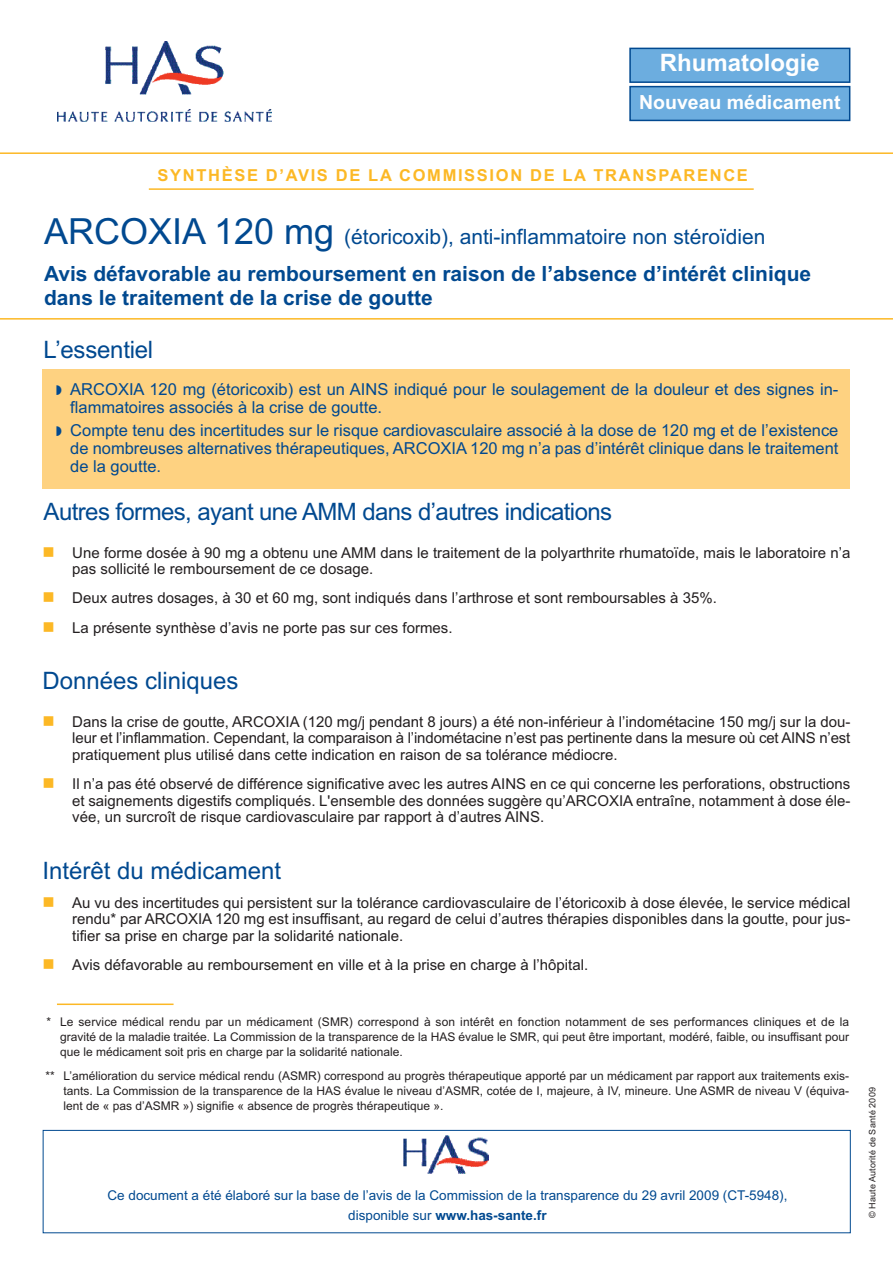
<style>
.page{position:relative;width:893px;height:1263px;background:#fff}
.page>*{position:absolute;margin:0;border:0;box-sizing:border-box;transform-origin:0 0}
.t1{font:24px "Arial";letter-spacing:-.01em;color:#014990}
.t2{font:700 24px "Arial";color:#fff}
.t3{font:700 21px/36.8px "Arial";color:#014990}
.t4{font:700 19.5px "Arial";color:#fff}
.t5{font:16.5px/18px "Arial";color:#014990}
.t6{font:700 16.5px "Arial";letter-spacing:.1em;color:#fcb825}
.t7{font:15px/16.5px "Arial";color:#231f20;text-align:justify}
.t8{font:13.5px/19.5px "Arial";color:#014990;text-align:center}
.t9{font:12px/15px "Arial";color:#231f20;text-align:justify}
.t10{font:9px "Arial";letter-spacing:.015em;color:#231f20}
.s1{font-weight:400;font-size:36px}
.s2{font-weight:400}
.s3{font-weight:700}
</style>
<div class="page">
<hr style="left:0;top:318px;width:893px;height:2px;background:#fcb825">
<img style="left:57px;top:41px;width:214px;height:81px">
<hr style="left:0;top:152px;width:893px;height:2px;background:#fcb825">
<div style="left:43px;top:370px;width:807px;height:119px;background:#fed281"></div>
<hr style="left:149px;top:188px;width:605px;height:2px;background:#fcb825">
<div style="left:631px;top:87px;width:218px;height:33px;background:#6caddf"></div>
<div style="left:629px;top:86px;width:221px;height:35px;border:2px solid #014990"></div>
<div style="left:631px;top:49px;width:218px;height:32px;background:#6caddf"></div>
<div style="left:629px;top:48px;width:221px;height:35px;border:2px solid #014990"></div>
<div style="left:43px;top:1130px;width:808px;height:103px;border:1px solid #014990"></div>
<img style="left:404px;top:1136px;width:84px;height:38px">
<hr style="left:57px;top:1003px;width:117px;height:2px;background:#fcb825">
<h1 class="t2" style="left:660px;top:49px;width:162px">Rhumatologie</h1>
<h3 class="t4" style="left:639px;top:90px;width:203px">Nouveau médicament</h3>
<p class="t6" style="left:158px;top:166px;width:592px">SYNTHÈSE D’AVIS DE LA COMMISSION DE LA TRANSPARENCE</p>
<h2 class="t3" style="left:44px;top:219px;width:769px"><span class="s1">ARCOXIA 120 mg</span> <span class="s2">(étoricoxib), anti-inflammatoire non stéroïdien<br></span>Avis défavorable au remboursement en raison de l’absence d’intérêt clinique</h2>
<h2 class="t3" style="left:44px;top:279px;width:390px">dans le traitement de la crise de goutte</h2>
<h1 class="t1" style="left:44px;top:335px;width:111px">L’essentiel</h1>
<p class="t5" style="left:70px;top:381px;width:770px">ARCOXIA 120 mg (étoricoxib) est un AINS indiqué pour le soulagement de la douleur et des signes in&shy;flammatoires associés à la crise de goutte.</p>
<p class="t5" style="left:70px;top:421px;width:770px;text-align:justify">Compte tenu des incertitudes sur le risque cardiovasculaire associé à la dose de 120 mg et de l’existence de nombreuses alternatives thérapeutiques, ARCOXIA 120 mg n’a pas d’intérêt clinique dans le traitement de la goutte.</p>
<h1 class="t1" style="left:44px;top:497px;width:570px">Autres formes, ayant une AMM dans d’autres indications</h1>
<p class="t7" style="left:72px;top:544px;width:780px">Une forme dosée à 90 mg a obtenu une AMM dans le traitement de la polyarthrite rhumatoïde, mais le laboratoire n’a pas sollicité le remboursement de ce dosage.</p>
<p class="t7" style="left:72px;top:583px;width:646px;line-height:29.2px">Deux autres dosages, à 30 et 60 mg, sont indiqués dans l’arthrose et sont remboursables à 35%.<br>La présente synthèse d’avis ne porte pas sur ces formes.</p>
<h1 class="t1" style="left:43px;top:667px;width:198px">Données cliniques</h1>
<p class="t7" style="left:72px;top:713px;width:780px">Dans la crise de goutte, ARCOXIA (120 mg/j pendant 8 jours) a été non-inférieur à l’indométacine 150 mg/j sur la dou&shy;leur et l’inflammation. Cependant, la comparaison à l’indométacine n’est pas pertinente dans la mesure où cet AINS n’est pratiquement plus utilisé dans cette indication en raison de sa tolérance médiocre.</p>
<p class="t7" style="left:72px;top:776px;width:780px">Il n’a pas été observé de différence significative avec les autres AINS en ce qui concerne les perforations, obstructions et saignements digestifs compliqués. L'ensemble des données suggère qu’ARCOXIA entraîne, notamment à dose éle&shy;vée, un surcroît de risque cardiovasculaire par rapport à d’autres AINS.</p>
<h1 class="t1" style="left:43px;top:856px;width:240px">Intérêt du médicament</h1>
<p class="t7" style="left:72px;top:894px;width:780px">Au vu des incertitudes qui persistent sur la tolérance cardiovasculaire de l’étoricoxib à dose élevée, le service médical rendu* par ARCOXIA 120 mg est insuffisant, au regard de celui d’autres thérapies disponibles dans la goutte, pour jus&shy;tifier sa prise en charge par la solidarité nationale.</p>
<p class="t7" style="left:72px;top:957px;width:517px">Avis défavorable au remboursement en ville et à la prise en charge à l’hôpital.</p>
<p class="t9" style="left:60px;top:1014px;width:791px;text-indent:-13px">* Le service médical rendu par un médicament (SMR) correspond à son intérêt en fonction notamment de ses performances cliniques et de la gravité de la maladie traitée. La Commission de la transparence de la HAS évalue le SMR, qui peut être important, modéré, faible, ou insuffisant pour que le médicament soit pris en charge par la solidarité nationale.</p>
<p class="t9" style="left:63px;top:1068px;width:787px;text-indent:-18px">** L’amélioration du service médical rendu (ASMR) correspond au progrès thérapeutique apporté par un médicament par rapport aux traitements exis&shy;tants. La Commission de la transparence de la HAS évalue le niveau d’ASMR, cotée de I, majeure, à IV, mineure. Une ASMR de niveau V (équiva&shy;lent de « pas d’ASMR ») signifie « absence de progrès thérapeutique ».</p>
<p class="t8" style="left:108px;top:1185px;width:681px">Ce document a été élaboré sur la base de l’avis de la Commission de la transparence du 29 avril 2009 (CT-5948), disponible sur <span class="s3">www.has-sante.fr</span></p>
<p class="t10" style="left:867px;top:1218px;width:133px;rotate:-90deg">© Haute Autorité de Santé 2009</p>
</div>
